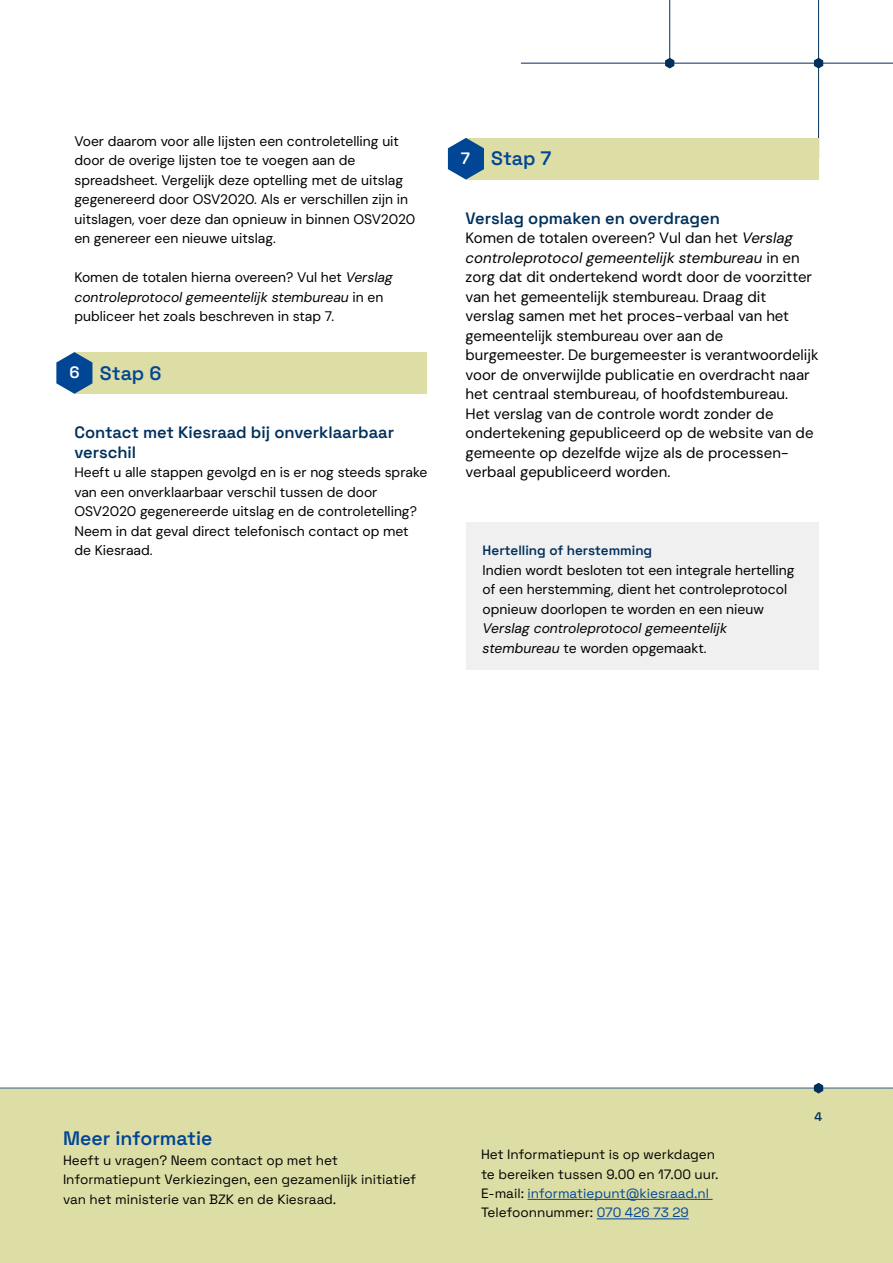
<style>
.page{position:relative;width:893px;height:1263px;background:#fff}
.page>*{position:absolute;margin:0;border:0;box-sizing:border-box;transform-origin:0 0}
.Onderdeel_balk{font:600 19.5px "Space Grotesk";color:#014694}
.P_Broodtekst{font:600 16.5px/19.5px "Space Grotesk";color:#00305b}
.t1{font:600 16.5px "Space Grotesk";color:#fff}
.P_Broodtekst-2{font:15px/19.5px "DM Sans";color:#000}
.P_Broodtekst-3{font:13.8px/19.5px "DM Sans";color:#000}
.Grijs_kader_tekst{font:13.8px/19.5px "DM Sans";color:#000}
.Onderdeel_balk-2{font:13.5px/19.5px "Space Grotesk";color:#000}
.H4_kader_kop_grijs{font:600 13.5px "Space Grotesk";color:#00305b}
.t2{font:600 12.3px "Space Grotesk";color:#00305b}
.s1{font-style:italic}
.s2{color:#014694}
</style>
<div class="page">
<hr style="left:669px;top:0;width:1px;height:63px;background:#00305b">
<hr style="left:521px;top:63px;width:372px;height:1px;background:#00305b">
<hr style="left:818px;top:0;width:1px;height:158px;background:#00305b">
<svg style="left:665px;top:58px;width:9px;height:11px"></svg>
<svg style="left:814px;top:58px;width:9px;height:11px"></svg>
<hr style="left:0;top:1088px;width:893px;height:1px;background:#00305b">
<div style="left:6px;top:1095px;width:881px;height:162px;background:#dddda6"></div>
<hr style="left:528px;top:1199px;width:185px;height:1px;background:#014694">
<hr style="left:597px;top:1218px;width:92px;height:1px;background:#014694">
<div style="left:0;top:1089px;width:893px;height:174px;border:12px solid #dddda6"></div>
<svg style="left:814px;top:1083px;width:9px;height:10px"></svg>
<div style="left:74px;top:352px;width:353px;height:42px;background:#dddda6"></div>
<div style="left:466px;top:138px;width:353px;height:41px;background:#dddda6"></div>
<div style="left:466px;top:522px;width:353px;height:26px;background:#f0f0f0"></div>
<div style="left:466px;top:542px;width:353px;height:26px;background:#f0f0f0"></div>
<div style="left:466px;top:553px;width:353px;height:117px;background:#f0f0f0"></div>
<svg style="left:56px;top:352px;width:36px;height:42px"></svg>
<svg style="left:448px;top:138px;width:36px;height:42px"></svg>
<p class="P_Broodtekst-3" style="left:74px;top:131px;width:342px">Voer daarom voor alle lijsten een controletelling uit door de overige lijsten toe te voegen aan de spreadsheet. Vergelijk deze optelling met de uitslag gegenereerd door OSV2020. Als er verschillen zijn in uitslagen, voer deze dan opnieuw in binnen OSV2020 en genereer een nieuwe uitslag.</p>
<p class="P_Broodtekst-3" style="left:74px;top:268px;width:320px">Komen de totalen hierna overeen? Vul het <span class="s1">Verslag controleprotocol gemeentelijk stembureau</span> in en publiceer het zoals beschreven in stap 7.</p>
<p class="t1" style="left:69px;top:360px;width:12px">6</p>
<p class="Onderdeel_balk" style="left:100px;top:358px;width:63px">Stap 6</p>
<p class="P_Broodtekst" style="left:74px;top:422px;width:321px">Contact met Kiesraad bij onverklaarbaar verschil</p>
<p class="P_Broodtekst-3" style="left:74px;top:463px;width:354px">Heeft u alle stappen gevolgd en is er nog steeds sprake van een onverklaarbaar verschil tussen de door OSV2020 gegenereerde uitslag en de controletelling?<br>Neem in dat geval direct telefonisch contact op met de Kiesraad.</p>
<p class="t1" style="left:461px;top:145px;width:11px">7</p>
<p class="Onderdeel_balk" style="left:491px;top:143px;width:62px">Stap 7</p>
<p class="P_Broodtekst" style="left:466px;top:207px;width:256px">Verslag opmaken en overdragen</p>
<p class="P_Broodtekst-2" style="left:466px;top:228px;width:354px">Komen de totalen overeen? Vul dan het <span class="s1">Verslag controleprotocol gemeentelijk stembureau</span> in en zorg dat dit ondertekend wordt door de voorzitter van het gemeentelijk stembureau. Draag dit verslag samen met het proces-verbaal van het gemeentelijk stembureau over aan de burgemeester. De burgemeester is verantwoordelijk voor de onverwijlde publicatie en overdracht naar het centraal stembureau, of hoofdstembureau.<br>Het verslag van de controle wordt zonder de ondertekening gepubliceerd op de website van de gemeente op dezelfde wijze als de processen&shy;verbaal gepubliceerd worden.</p>
<p class="H4_kader_kop_grijs" style="left:483px;top:540px;width:171px">Hertelling of herstemming</p>
<p class="Grijs_kader_tekst" style="left:483px;top:560px;width:313px">Indien wordt besloten tot een integrale hertelling of een herstemming, dient het controleprotocol opnieuw doorlopen te worden en een nieuw <span class="s1">Verslag controleprotocol gemeentelijk stembureau</span> te worden opgemaakt.</p>
<p class="t2" style="left:815px;top:1105px;width:9px">4</p>
<p class="t2" style="left:815px;top:1107px;width:9px">4</p>
<p class="Onderdeel_balk" style="left:63px;top:1123px;width:151px">Meer informatie</p>
<p class="Onderdeel_balk-2" style="left:63px;top:1149px;width:355px">Heeft u vragen? Neem contact op met het<br>Informatiepunt Verkiezingen, een gezamenlijk initiatief van het ministerie van BZK en de Kiesraad.</p>
<p class="Onderdeel_balk-2" style="left:481px;top:1144px;width:239px">Het Informatiepunt is op werkdagen te bereiken tussen 9.00 en 17.00 uur.<br>E-mail: <span class="s2">informatiepunt@kiesraad.nl </span>Telefoonnummer: <span class="s2">070 426 73 29</span></p>
</div>
